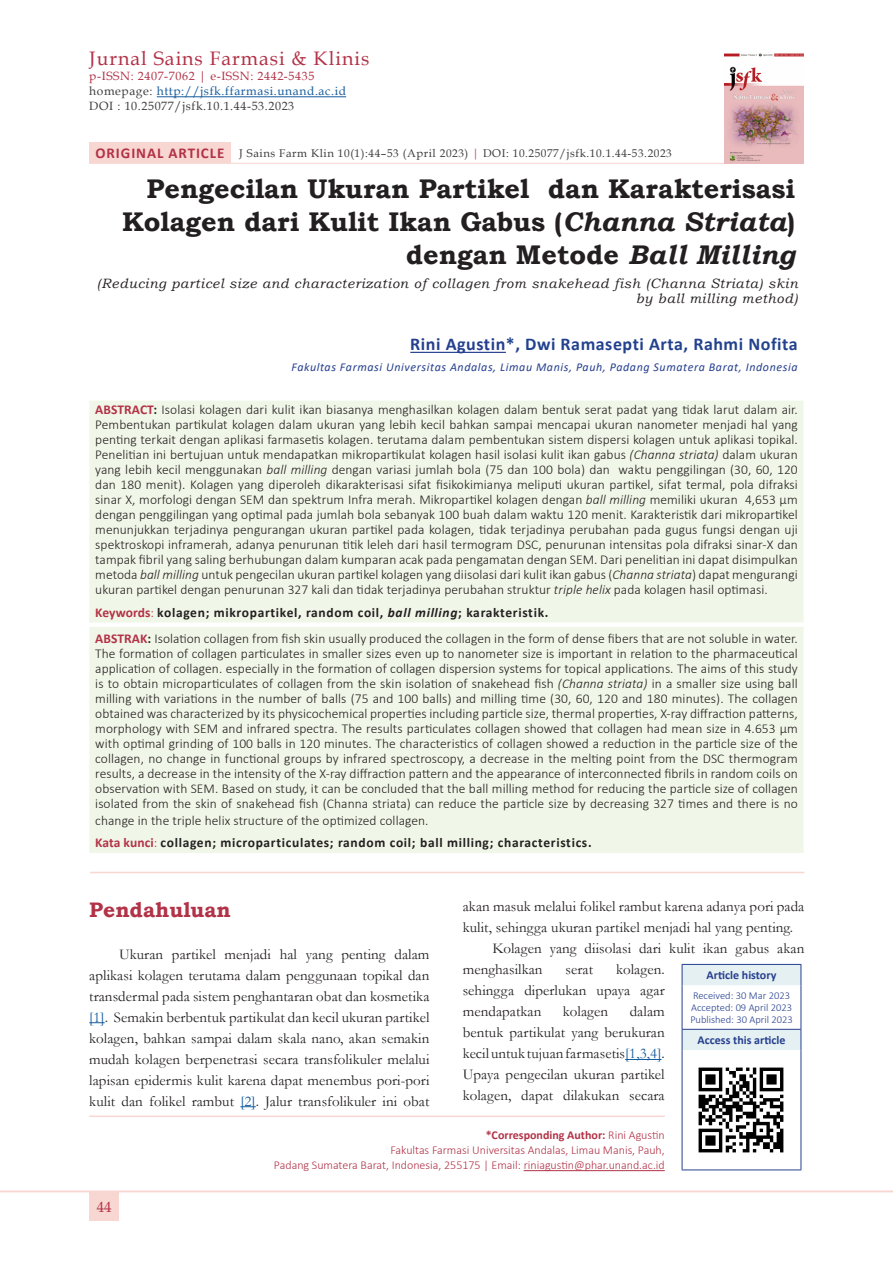
<style>
.page{position:relative;width:893px;height:1263px;background:#fff}
.page>*{position:absolute;margin:0;border:0;box-sizing:border-box;transform-origin:0 0}
.t1{font:700 27px/33px "Bookman Old Style";color:#231f20;text-align:right}
.t2{font:700 21px "Bookman Old Style";color:#b23247}
.t3{font:19.5px "Book Antiqua";letter-spacing:.05em;color:#b23247}
.t4{font:700 18px "Calibri";letter-spacing:.03em;color:#23428e}
.heading_1{font:15px/21px "Garamond";letter-spacing:.005em;color:#231f20;text-align:justify}
.t5{font:15px "Book Antiqua";color:#b23247}
.t6{font:300 13.5px/15px "Calibri";letter-spacing:.005em;color:#231f20;text-align:justify}
.t7{font:700 13.5px "Calibri";letter-spacing:.05em;color:#231f20}
.t8{font:italic 13.5px/15px "Bookman Old Style";letter-spacing:.05em;color:#231f20;text-align:right}
.t9{font:300 12px "Calibri";color:#b23247}
.t10{font:12px/15px "Book Antiqua";letter-spacing:.05em;color:#3e3e3f}
.t11{font:italic 12px "Calibri";letter-spacing:.05em;color:#253f8e}
.t12{font:700 12px "Calibri";color:#b23247}
.t13{font:700 12px "Calibri";color:#253f8e}
.t14{font:11.25px "Book Antiqua";letter-spacing:.05em;color:#3e3e3f}
.t15{font:300 10.5px "Calibri";color:#253f8e}
.s1{color:#b23247}
.s2{color:#175d9e}
.s3{font-family:"Calibri";font-weight:700;font-size:15px;color:#b23247}
.s4{color:#b84653}
.s5{font-style:italic}
.s6{color:#253f8e}
.s7{font-weight:700;color:#b23247}
.s8{font-weight:700}
.s9{font-weight:300;color:#b23247}
.s10{font-weight:300}
</style>
<div class="page">
<hr style="left:0;top:1191px;width:893px;height:1px;background:#f8d6d2">
<div style="left:89px;top:1191px;width:30px;height:30px;background:#f8d6d2"></div>
<hr style="left:157px;top:96px;width:189px;height:1px;background:#175d9e">
<img style="left:724px;top:53px;width:80px;height:110px">
<div style="left:89px;top:142px;width:142px;height:21px;background:#f8d6d2"></div>
<hr style="left:89px;top:163px;width:142px;height:1px;background:#f8d6d2">
<hr style="left:231px;top:163px;width:493px;height:1px;background:#f8d6d2">
<hr style="left:89px;top:1115px;width:576px;height:2px;background:#f8d6d2">
<svg style="left:89px;top:1022px;width:16px;height:1px"></svg>
<svg style="left:240px;top:1106px;width:16px;height:1px"></svg>
<hr style="left:625px;top:1059px;width:36px;height:1px;background:#175d9e">
<svg style="left:682px;top:964px;width:120px;height:206px"></svg>
<hr style="left:682px;top:1050px;width:1px;height:119px;background:#253f8e">
<hr style="left:801px;top:1050px;width:1px;height:119px;background:#253f8e">
<hr style="left:682px;top:1169px;width:119px;height:1px;background:#253f8e">
<img style="left:686px;top:1054px;width:110px;height:112px">
<div style="left:89px;top:401px;width:715px;height:222px;background:#f1f7e8"></div>
<hr style="left:410px;top:352px;width:96px;height:1px;background:#253f8e">
<div style="left:89px;top:627px;width:715px;height:226px;background:#f1f7e8"></div>
<hr style="left:524px;top:1170px;width:141px;height:1px;background:#b23247">
<hr style="left:90px;top:872px;width:714px;height:1px;background:#f8d6d2">
<h3 class="t3" style="left:89px;top:45px;width:281px">Jurnal Sains Farmasi &amp; Klinis</h3>
<p class="t10" style="left:89px;top:68px;width:258px"><span class="s1">p-ISSN: 2407-7062 | e-ISSN: 2442-5435 </span>homepage: <span class="s2">http://jsfk.ffarmasi.unand.ac.id<br></span>DOI : 10.25077/jsfk.10.1.44-53.2023</p>
<p class="t14" style="left:96px;top:145px;width:578px"><span class="s3">ORIGINAL ARTICLE</span> J Sains Farm Klin 10(1):44–53 (April 2023) <span class="s4">|</span> DOI: 10.25077/jsfk.10.1.44-53.2023</p>
<p class="t1" style="left:122px;top:172px;width:674px">Pengecilan Ukuran Partikel dan Karakterisasi<br>Kolagen dari Kulit Ikan Gabus (<span class="s5">Channa Striata</span>) dengan Metode <span class="s5">Ball Milling</span></p>
<p class="t8" style="left:97px;top:276px;width:702px">(Reducing particel size and characterization of collagen from snakehead fish (Channa Striata) skin by ball milling method)</p>
<p class="t4" style="left:410px;top:332px;width:389px"><span class="s6">Rini Agustin</span>*, Dwi Ramasepti Arta, Rahmi Nofita</p>
<p class="t11" style="left:292px;top:359px;width:507px">Fakultas Farmasi Universitas Andalas, Limau Manis, Pauh, Padang Sumatera Barat, Indonesia</p>
<p class="t6" style="left:95px;top:402px;width:704px"><span class="s7">ABSTRACT</span><span class="s8">:</span> Isolasi kolagen dari kulit ikan biasanya menghasilkan kolagen dalam bentuk serat padat yang tidak larut dalam air.<br>Pembentukan partikulat kolagen dalam ukuran yang lebih kecil bahkan sampai mencapai ukuran nanometer menjadi hal yang penting terkait dengan aplikasi farmasetis kolagen. terutama dalam pembentukan sistem dispersi kolagen untuk aplikasi topikal.<br>Penelitian ini bertujuan untuk mendapatkan mikropartikulat kolagen hasil isolasi kulit ikan gabus <span class="s5">(Channa striata)</span> dalam ukuran yang lebih kecil menggunakan <span class="s5">ball milling</span> dengan variasi jumlah bola (75 dan 100 bola) dan waktu penggilingan (30, 60, 120 dan 180 menit). Kolagen yang diperoleh dikarakterisasi sifat fisikokimianya meliputi ukuran partikel, sifat termal, pola difraksi sinar X, morfologi dengan SEM dan spektrum Infra merah. Mikropartikel kolagen dengan <span class="s5">ball milling</span> memiliki ukuran 4,653 µm dengan penggilingan yang optimal pada jumlah bola sebanyak 100 buah dalam waktu 120 menit. Karakteristik dari mikropartikel menunjukkan terjadinya pengurangan ukuran partikel pada kolagen, tidak terjadinya perubahan pada gugus fungsi dengan uji spektroskopi inframerah, adanya penurunan titik leleh dari hasil termogram DSC, penurunan intensitas pola difraksi sinar-X dan tampak fibril yang saling berhubungan dalam kumparan acak pada pengamatan dengan SEM. Dari penelitian ini dapat disimpulkan metoda <span class="s5">ball milling</span> untuk pengecilan ukuran partikel kolagen yang diisolasi dari kulit ikan gabus (<span class="s5">Channa striata</span>) dapat mengurangi ukuran partikel dengan penurunan 327 kali dan tidak terjadinya perubahan struktur <span class="s5">triple helix</span> pada kolagen hasil optimasi.</p>
<p class="t7" style="left:95px;top:603px;width:455px"><span class="s1">Keywords</span><span class="s9">:</span> kolagen; mikropartikel, random coil, <span class="s5">ball milling</span>; karakteristik.</p>
<p class="t6" style="left:95px;top:631px;width:704px"><span class="s7">ABSTRAK</span><span class="s8">:</span> Isolation collagen from fish skin usually produced the collagen in the form of dense fibers that are not soluble in water.<br>The formation of collagen particulates in smaller sizes even up to nanometer size is important in relation to the pharmaceutical application of collagen. especially in the formation of collagen dispersion systems for topical applications. The aims of this study is to obtain microparticulates of collagen from the skin isolation of snakehead fish <span class="s5">(Channa striata)</span> in a smaller size using ball milling with variations in the number of balls (75 and 100 balls) and milling time (30, 60, 120 and 180 minutes). The collagen obtained was characterized by its physicochemical properties including particle size, thermal properties, X-ray diffraction patterns, morphology with SEM and infrared spectra. The results particulates collagen showed that collagen had mean size in 4.653 µm with optimal grinding of 100 balls in 120 minutes. The characteristics of collagen showed a reduction in the particle size of the collagen, no change in functional groups by infrared spectroscopy, a decrease in the melting point from the DSC thermogram results, a decrease in the intensity of the X-ray diffraction pattern and the appearance of interconnected fibrils in random coils on observation with SEM. Based on study, it can be concluded that the ball milling method for reducing the particle size of collagen isolated from the skin of snakehead fish (Channa striata) can reduce the particle size by decreasing 327 times and there is no</p>
<p class="t6" style="left:95px;top:812px;width:335px">change in the triple helix structure of the optimized collagen.</p>
<p class="t7" style="left:95px;top:833px;width:498px"><span class="s1">Kata kunci</span><span class="s9">:</span> collagen; microparticulates; random coil; ball milling; characteristics.</p>
<p class="t2" style="left:89px;top:894px;width:143px">Pendahuluan</p>
<p class="heading_1" style="left:89px;top:943px;width:342px;text-indent:30px">Ukuran partikel menjadi hal yang penting dalam aplikasi kolagen terutama dalam penggunaan topikal dan transdermal pada sistem penghantaran obat dan kosmetika <span class="s2">[1]</span>. Semakin berbentuk partikulat dan kecil ukuran partikel kolagen, bahkan sampai dalam skala nano, akan semakin mudah kolagen berpenetrasi secara transfolikuler melalui lapisan epidermis kulit karena dapat menembus pori-pori kulit dan folikel rambut <span class="s2">[2]</span>. Jalur transfolikuler ini obat</p>
<p class="heading_1" style="left:463px;top:896px;width:343px">akan masuk melalui folikel rambut karena adanya pori pada kulit, sehingga ukuran partikel menjadi hal yang penting.</p>
<p class="heading_1" style="left:463px;top:938px;width:343px;text-indent:30px">Kolagen yang diisolasi dari kulit ikan gabus akan menghasilkan</p>
<p class="heading_1" style="left:463px;top:959px;width:203px;text-indent:153px">kolagen. sehingga diperlukan upaya agar mendapatkan</p>
<p class="heading_1" style="left:566px;top:959px;width:29px">serat</p>
<p class="t13" style="left:707px;top:967px;width:71px">Article history</p>
<p class="t15" style="left:693px;top:989px;width:98px">Received: 30 Mar 2023</p>
<p class="t15" style="left:691px;top:1001px;width:102px">Accepted: 09 April 2023</p>
<p class="t15" style="left:690px;top:1013px;width:104px">Published: 30 April 2023</p>
<p class="t13" style="left:698px;top:1032px;width:89px">Access this article</p>
<p class="heading_1" style="left:463px;top:1001px;width:204px;text-indent:167px">dalam bentuk partikulat yang berukuran kecil untuk tujuan farmasetis<span class="s2">[1,3,4]</span>.<br>Upaya pengecilan ukuran partikel kolagen, dapat dilakukan secara</p>
<p class="heading_1" style="left:563px;top:1001px;width:47px">kolagen</p>
<p class="t5" style="left:97px;top:1196px;width:16px">44</p>
<p class="t12" style="left:486px;top:1127px;width:181px">*Corresponding Author: <span class="s10">Rini Agustin</span></p>
<p class="t9" style="left:390px;top:1143px;width:276px">Fakultas Farmasi Universitas Andalas, Limau Manis, Pauh,</p>
<p class="t9" style="left:274px;top:1158px;width:392px">Padang Sumatera Barat, Indonesia, 255175 | Email: riniagustin@phar.unand.ac.id</p>
</div>
